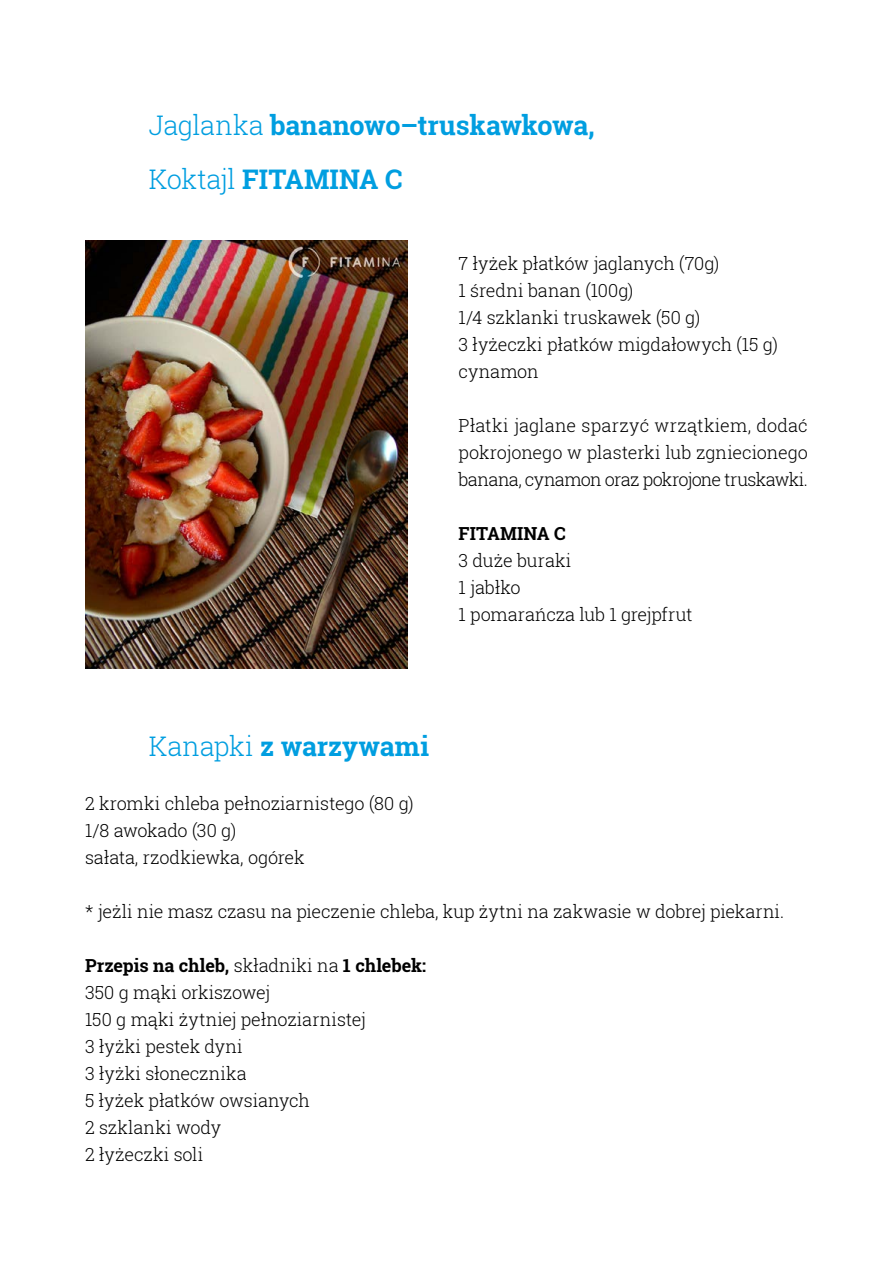
<style>
.page{position:relative;width:893px;height:1263px;background:#fff}
.page>*{position:absolute;margin:0;border:0;box-sizing:border-box;transform-origin:0 0}
.t1{font:700 27px/54px "Roboto Slab";letter-spacing:-.005em;color:#009ee0}
.t2{font:300 18px/27px "Roboto Slab";letter-spacing:-.005em;color:#000}
.t3{font:700 18px "Roboto Slab";letter-spacing:.005em;color:#000}
.s1{font-weight:300}
.s2{font-weight:700}
</style>
<div class="page">
<img style="left:85px;top:241px;width:323px;height:428px">
<h1 class="t1" style="left:149px;top:98px;width:448px"><span class="s1">Jaglanka</span> bananowo–truskawkowa,<br><span class="s1">Koktajl</span> FITAMINA C</h1>
<p class="t2" style="left:459px;top:250px;width:321px">7 łyżek płatków jaglanych (70g)<br>1 średni banan (100g)<br>1/4 szklanki truskawek (50 g)<br>3 łyżeczki płatków migdałowych (15 g) cynamon</p>
<p class="t2" style="left:459px;top:412px;width:351px;text-align:justify">Płatki jaglane sparzyć wrzątkiem, dodać pokrojonego w plasterki lub zgniecionego banana, cynamon oraz pokrojone truskawki.</p>
<p class="t3" style="left:459px;top:521px;width:109px">FITAMINA C</p>
<p class="t2" style="left:459px;top:547px;width:235px">3 duże buraki<br>1 jabłko<br>1 pomarańcza lub 1 grejpfrut</p>
<h1 class="t1" style="left:149px;top:719px;width:282px"><span class="s1">Kanapki</span> z warzywami</h1>
<p class="t2" style="left:85px;top:790px;width:330px">2 kromki chleba pełnoziarnistego (80 g)<br>1/8 awokado (30 g)<br>sałata, rzodkiewka, ogórek</p>
<p class="t2" style="left:85px;top:898px;width:701px">* jeżli nie masz czasu na pieczenie chleba, kup żytni na zakwasie w dobrej piekarni.</p>
<p class="t2" style="left:85px;top:952px;width:343px"><span class="s2">Przepis na chleb,</span> składniki na <span class="s2">1 chlebek:<br></span>350 g mąki orkiszowej<br>150 g mąki żytniej pełnoziarnistej<br>3 łyżki pestek dyni<br>3 łyżki słonecznika<br>5 łyżek płatków owsianych<br>2 szklanki wody<br>2 łyżeczki soli</p>
</div>
